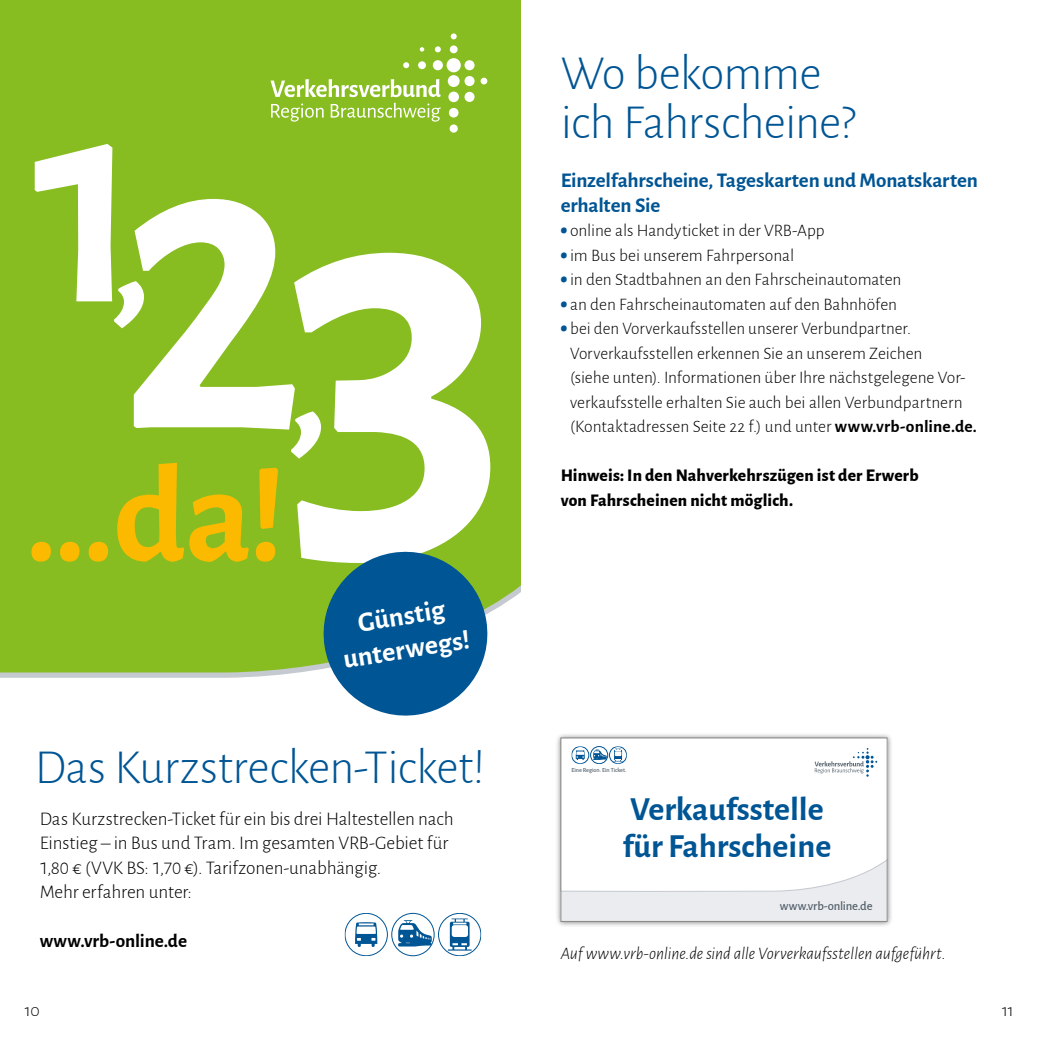
<style>
.page{position:relative;width:1042px;height:1042px;background:#fff}
.page>*{position:absolute;margin:0;border:0;box-sizing:border-box;transform-origin:0 0}
.t1{font:700 139.47px "Alegreya Sans";color:#fbba00}
.t2{font:300 49px/49px "Alegreya Sans";letter-spacing:-.015em;color:#005594}
.t3{font:700 33.95px/36.6px "Alegreya Sans";color:#005594}
.t4{font:700 28px/33.6px "Alegreya Sans";color:#fff;text-align:center}
.t5{font:700 21px/24.5px "Alegreya Sans";letter-spacing:-.01em;color:#005594}
.t6{font:300 19.25px/24.5px "Alegreya Sans";letter-spacing:-.01em;color:#000}
.t7{font:700 19.25px "Alegreya Sans";letter-spacing:-.005em;color:#000}
.t8{font:300 17.5px/24.5px "Alegreya Sans";letter-spacing:-.005em;color:#000}
.t9{font:800 17.5px/24.5px "Alegreya Sans";letter-spacing:.01em;color:#000}
.t10{font:italic 300 17.5px "Alegreya Sans";letter-spacing:-.005em;color:#000}
.t11{font:500 12.6px "Alegreya Sans";letter-spacing:-.015em;color:#52606b}
.t12{font:500 6.12px "Alegreya Sans";letter-spacing:-.01em;color:#52606b}
.s1{font-weight:900;font-size:21px;color:#005594}
.s2{font-weight:700}
</style>
<div class="page">
<div style="left:0;top:0;width:521px;height:569px;background:#88bd21"></div>
<svg style="left:0;top:569px;width:521px;height:109px"></svg>
<svg style="left:294px;top:253px;width:196px;height:310px"></svg>
<svg style="left:35px;top:144px;width:286px;height:314px"></svg>
<svg style="left:271px;top:103px;width:170px;height:19px"></svg>
<svg style="left:270px;top:79px;width:171px;height:18px"></svg>
<div style="left:446px;top:58px;width:15px;height:14px;background:#fff;border-radius:50%"></div>
<div style="left:448px;top:75px;width:12px;height:12px;background:#fff;border-radius:50%"></div>
<div style="left:448px;top:92px;width:11px;height:10px;background:#fff;border-radius:50%"></div>
<div style="left:449px;top:108px;width:9px;height:10px;background:#fff;border-radius:50%"></div>
<div style="left:450px;top:124px;width:8px;height:9px;background:#fff;border-radius:50%"></div>
<div style="left:433px;top:60px;width:10px;height:10px;background:#fff;border-radius:50%"></div>
<svg style="left:403px;top:62px;width:6px;height:6px"></svg>
<div style="left:418px;top:61px;width:8px;height:8px;background:#fff;border-radius:50%"></div>
<div style="left:480px;top:78px;width:7px;height:6px;background:#fff;border-radius:50%"></div>
<svg style="left:435px;top:46px;width:6px;height:6px"></svg>
<svg style="left:451px;top:33px;width:6px;height:6px"></svg>
<div style="left:450px;top:45px;width:8px;height:8px;background:#fff;border-radius:50%"></div>
<svg style="left:420px;top:47px;width:4px;height:5px"></svg>
<div style="left:464px;top:60px;width:10px;height:10px;background:#fff;border-radius:50%"></div>
<div style="left:464px;top:76px;width:10px;height:10px;background:#fff;border-radius:50%"></div>
<div style="left:464px;top:92px;width:10px;height:10px;background:#fff;border-radius:50%"></div>
<svg style="left:317px;top:546px;width:176px;height:170px"></svg>
<div style="left:391px;top:913px;width:43px;height:43px;border:1px solid #005594;border-radius:50%"></div>
<div style="left:345px;top:913px;width:43px;height:43px;border:1px solid #005594;border-radius:50%"></div>
<svg style="left:398px;top:920px;width:34px;height:26px"></svg>
<svg style="left:438px;top:913px;width:43px;height:43px"></svg>
<svg style="left:355px;top:922px;width:22px;height:25px"></svg>
<div style="left:555px;top:732px;width:338px;height:195px;background:#000;opacity:.5"></div>
<div style="left:561px;top:738px;width:326px;height:183px;background:#fff"></div>
<svg style="left:814px;top:748px;width:63px;height:29px"></svg>
<div style="left:590px;top:746px;width:18px;height:18px;border:1px solid #005594;border-radius:50%"></div>
<svg style="left:572px;top:746px;width:17px;height:17px"></svg>
<div style="left:571px;top:746px;width:18px;height:18px;border:1px solid #005594;border-radius:50%"></div>
<svg style="left:593px;top:746px;width:34px;height:18px"></svg>
<svg style="left:576px;top:750px;width:9px;height:10px"></svg>
<svg style="left:561px;top:851px;width:331px;height:74px"></svg>
<h1 class="t1" style="left:25px;top:413px;width:262px">... da!</h1>
<h3 class="t4" style="left:335px;top:607px;width:130px;rotate:-9deg">Günstig unterwegs!</h3>
<h2 class="t2" style="left:35px;top:741px;width:452px">Das Kurzstrecken-Ticket!</h2>
<p class="t6" style="left:40px;top:805px;width:415px">Das Kurzstrecken-Ticket für ein bis drei Halte stellen nach Einstieg – in Bus und Tram. Im gesamten VRB-Gebiet für 1,80 € (VVK BS: 1,70 €). Tarifzonen-unabhängig.<br>Mehr erfahren unter:</p>
<p class="t7" style="left:40px;top:926px;width:149px">www.vrb-online.de</p>
<p class="t8" style="left:25px;top:997px;width:16px">10</p>
<h2 class="t2" style="left:561px;top:47px;width:296px">Wo bekomme ich Fahrscheine?</h2>
<p class="t5" style="left:561px;top:167px;width:419px">Einzelfahrscheine, Tageskarten und Monatskarten erhalten Sie</p>
<p class="t8" style="left:561px;top:218px;width:265px"><span class="s1">•</span> online als Handyticket in der VRB-App</p>
<p class="t8" style="left:561px;top:242px;width:235px"><span class="s1">•</span> im Bus bei unserem Fahrpersonal</p>
<p class="t8" style="left:561px;top:267px;width:342px"><span class="s1">•</span> in den Stadtbahnen an den Fahrscheinautomaten</p>
<p class="t8" style="left:561px;top:291px;width:338px"><span class="s1">•</span> an den Fahrscheinautomaten auf den Bahnhöfen</p>
<p class="t8" style="left:570px;top:316px;width:408px;text-indent:-9px"><span class="s1">•</span> bei den Vorverkaufsstellen unserer Verbundpartner.<br>Vorverkaufsstellen erkennen Sie an unserem Zeichen<br>(siehe unten). Informationen über Ihre nächstgelegene Vor&shy;verkaufsstelle erhalten Sie auch bei allen Verbundpartnern (Kontaktadressen Seite 22 f.) und unter <span class="s2">www.vrb-online.de.</span></p>
<p class="t9" style="left:561px;top:462px;width:359px">Hinweis: In den Nahverkehrszügen ist der Erwerb von Fahrscheinen nicht möglich.</p>
<p class="t12" style="left:571px;top:766px;width:57px">Eine Region. Ein Ticket.</p>
<h3 class="t3" style="left:622px;top:788px;width:210px">Verkaufsstelle für Fahrscheine</h3>
<p class="t11" style="left:780px;top:897px;width:94px">www.vrb-online.de</p>
<p class="t10" style="left:561px;top:942px;width:386px">Auf www.vrb-online.de sind alle Vorverkaufsstellen aufgeführt.</p>
<p class="t8" style="left:1002px;top:997px;width:13px">11</p>
</div>
